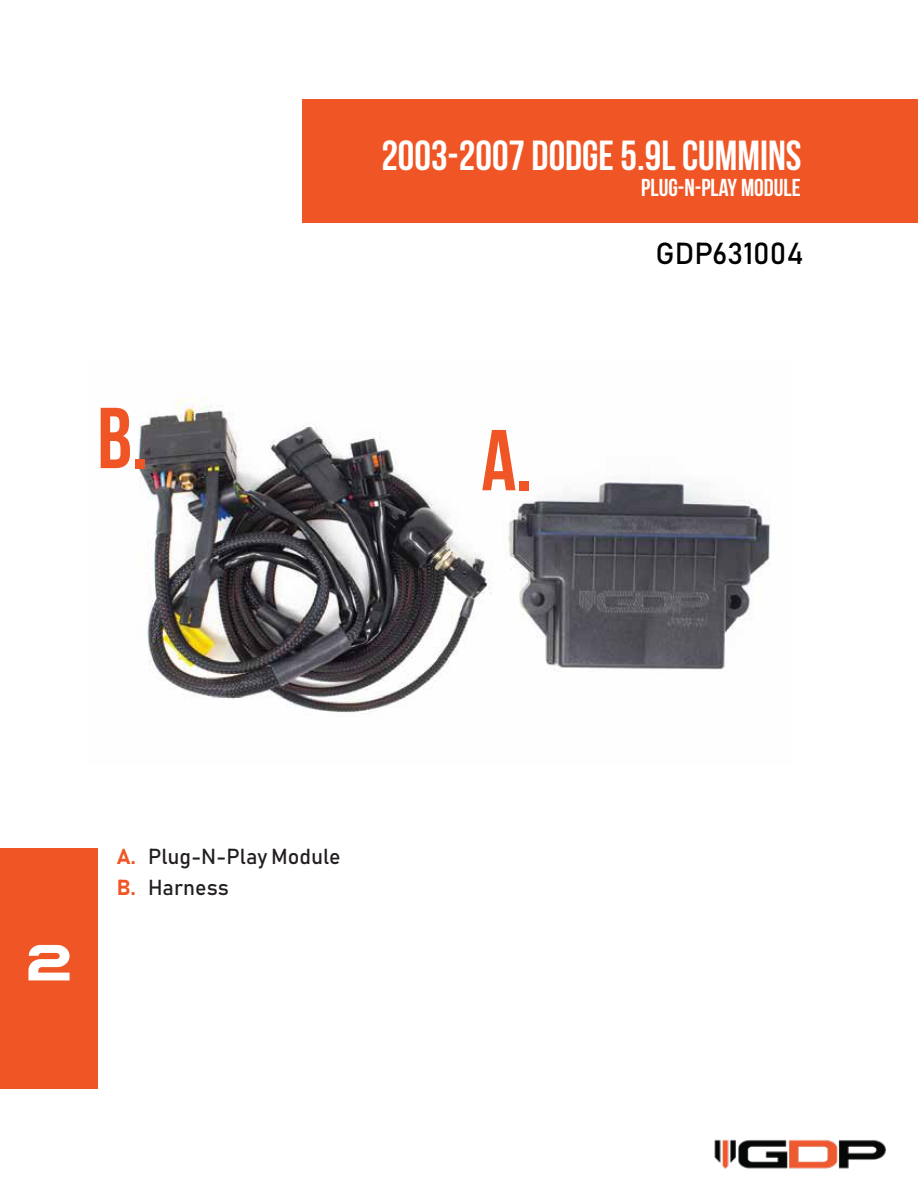
<style>
.page{position:relative;width:918px;height:1188px;background:#fff}
.page>*{position:absolute;margin:0;border:0;box-sizing:border-box;transform-origin:0 0}
.t1{font:700 86.25px "Bebas Neue";color:#f05625}
.t2{font:700 53.1px "Plateia";color:#fff}
.t3{font:700 41.85px "Bebas Neue";color:#fff}
.t4{font:30px "Bahnschrift";color:#000}
.t5{font:700 24.3px "Bebas Neue";color:#fff}
.t6{font:21.45px/30.9px "Bahnschrift";color:#231f20}
.s1{color:#f05625}
</style>
<div class="page">
<img style="left:138px;top:395px;width:633px;height:319px">
<div style="left:0;top:848px;width:97px;height:241px;background:#f05625"></div>
<div style="left:303px;top:99px;width:615px;height:124px;background:#f05625"></div>
<img style="left:714px;top:1139px;width:172px;height:30px">
<h1 class="t1" style="left:97px;top:391px;width:52px">B.</h1>
<h3 class="t3" style="left:381px;top:133px;width:422px">2003-2007 DODGE 5.9L CUMMINS</h3>
<p class="t5" style="left:641px;top:174px;width:161px">PLUG-N-PLAY MODULE</p>
<h1 class="t1" style="left:481px;top:413px;width:53px">A.</h1>
<h3 class="t4" style="left:656px;top:235px;width:149px">GDP631004</h3>
<h2 class="t2" style="left:26px;top:931px;width:47px">2</h2>
<p class="t6" style="left:117px;top:841px;width:225px"><span class="s1">A.</span> Plug-N-Play Module<br><span class="s1">B.</span> Harness</p>
</div>
